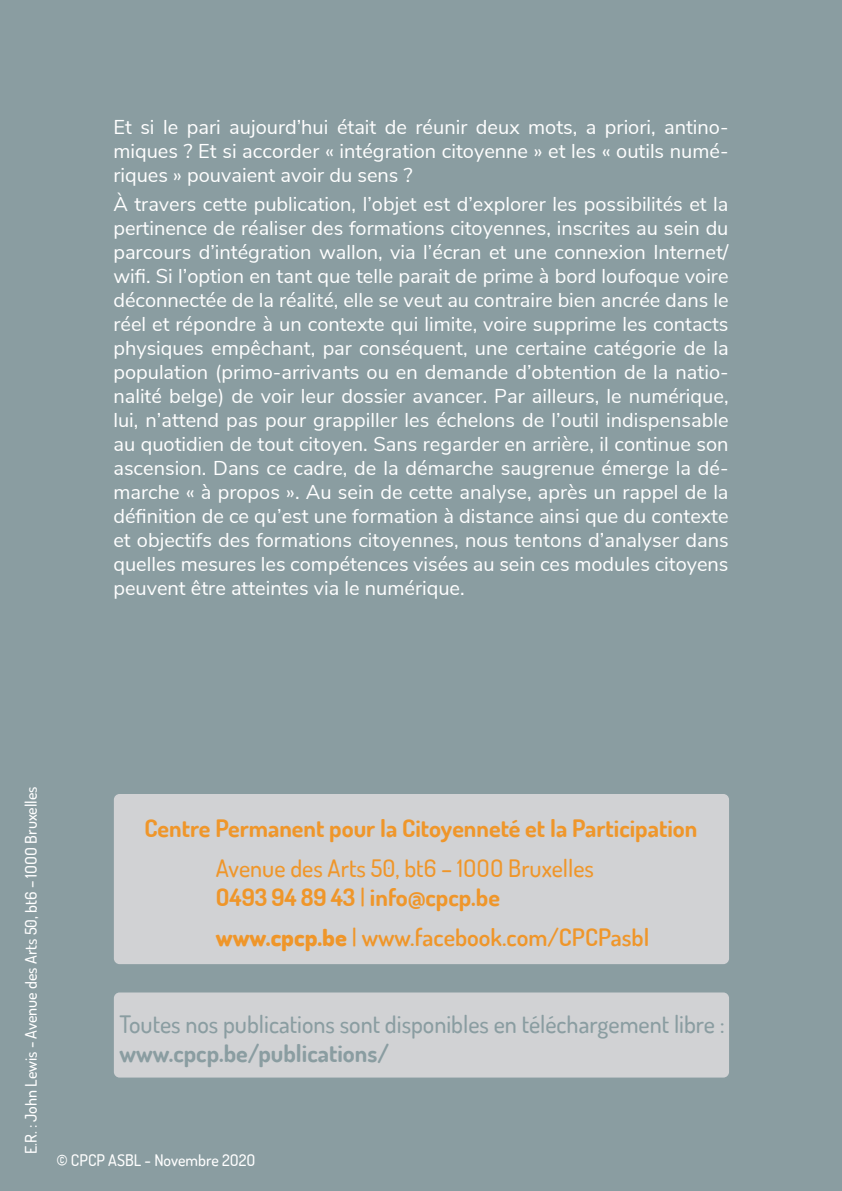
<style>
.page{position:relative;width:842px;height:1191px;background:#8a9da1}
.page>*{position:absolute;margin:0;border:0;box-sizing:border-box;transform-origin:0 0}
.t1{font:500 24px "Dosis";color:#8a9da1}
.t2{font:500 24px/28.8px "Dosis";color:#ef962a}
.t3{font:700 24px "Dosis";color:#ef962a}
.t4{font:600 24px "Dosis";color:#ef962a}
.t5{font:700 24px "Dosis";color:#8a9da1}
.t6{font:20px/24px "Nunito Sans";color:#fff;text-align:justify}
.t7{font:500 16px "Dosis";color:#fff}
.s1{font-weight:700}
.s2{font-weight:800}
.s3{font-weight:500}
</style>
<div class="page">
<div style="left:114px;top:794px;width:615px;height:170px;background:#d1d2d4;border-radius:6px"></div>
<div style="left:114px;top:992px;width:615px;height:85px;background:#d1d2d4;border-radius:6px"></div>
<p class="t6" style="left:113px;top:113px;width:617px">Et si le pari aujourd’hui était de réunir deux mots, a priori, antino&shy;miques ? Et si accorder « intégration citoyenne » et les « outils numé&shy;riques » pouvaient avoir du sens ?</p>
<p class="t6" style="left:113px;top:191px;width:617px">À travers cette publication, l’objet est d’explorer les possibilités et la pertinence de réaliser des formations citoyennes, inscrites au sein du parcours d’intégration wallon, via l’écran et une connexion Internet/ wifi. Si l’option en tant que telle parait de prime à bord loufoque voire déconnectée de la réalité, elle se veut au contraire bien ancrée dans le réel et répondre à un contexte qui limite, voire supprime les contacts physiques empêchant, par conséquent, une certaine catégorie de la population (primo-arrivants ou en demande d’obtention de la natio&shy;nalité belge) de voir leur dossier avancer. Par ailleurs, le numérique, lui, n’attend pas pour grappiller les échelons de l’outil indispensable au quotidien de tout citoyen. Sans regarder en arrière, il continue son ascension. Dans ce cadre, de la démarche saugrenue émerge la dé&shy;marche « à propos ». Au sein de cette analyse, après un rappel de la définition de ce qu’est une formation à distance ainsi que du contexte et objectifs des formations citoyennes, nous tentons d’analyser dans quelles mesures les compétences visées au sein ces modules citoyens peuvent être atteintes via le numérique.</p>
<p class="t7" style="left:20px;top:1154px;width:369px;rotate:-90deg">E.R. : John Lewis - Avenue des Arts 50, bt6 – 1OOO Bruxelles</p>
<p class="t3" style="left:144px;top:812px;width:554px">Centre Permanent pour la Citoyenneté et la Participation</p>
<p class="t2" style="left:216px;top:853px;width:380px">Avenue des Arts 50, bt6 – 1OOO Bruxelles<br><span class="s1">O493 94 89 43</span> | <span class="s1">info@cpcp.be</span></p>
<p class="t4" style="left:216px;top:921px;width:435px"><span class="s2">www.cpcp.be</span> <span class="s3">|</span> www.facebook.com/CPCPasbl</p>
<p class="t1" style="left:120px;top:1008px;width:607px">Toutes nos publications sont disponibles en téléchargement libre :</p>
<p class="t5" style="left:120px;top:1037px;width:271px">www.cpcp.be/publications/</p>
<p class="t7" style="left:56px;top:1150px;width:200px">© CPCP ASBL - Novembre 2O2O</p>
</div>
